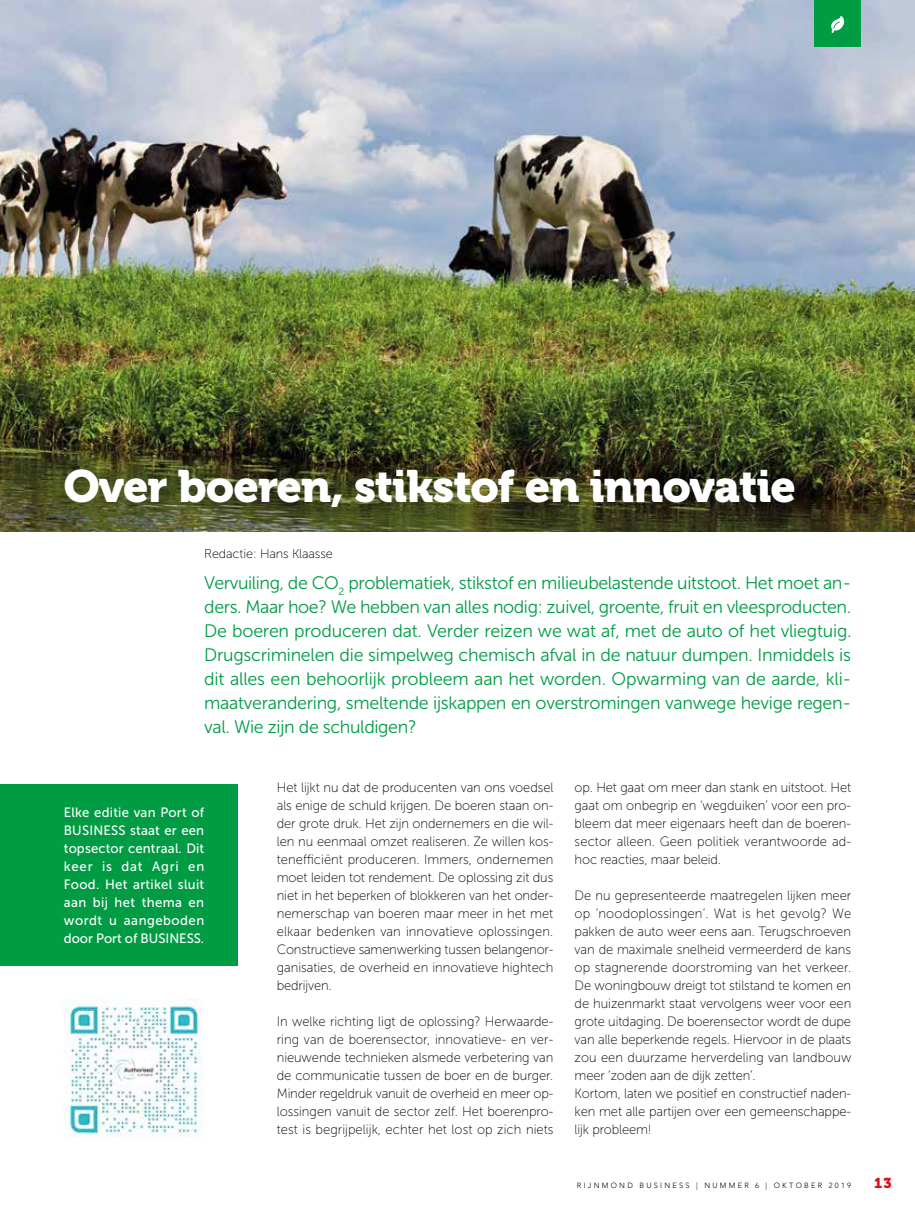
<style>
.page{position:relative;width:915px;height:1212px;background:#fff}
.page>*{position:absolute;margin:0;border:0;box-sizing:border-box;transform-origin:0 0}
.t1{font:45px "Museo 900";letter-spacing:-.02em;color:#fff}
.t2{font:18px/24px "Museo Sans 300";letter-spacing:-.015em;color:#009c44;text-align:justify}
.t3{font:14.25px "Museo 900";color:#e10d1a}
.t4{font:13.5px/18px "Museo Sans 100";letter-spacing:-.005em;color:#000;text-align:justify;scale:.96 1}
.t5{font:13.5px/18px "Museo Sans 500";letter-spacing:.035em;color:#fff;text-align:justify}
.t6{font:12.75px "Museo Sans 100";letter-spacing:-.01em;color:#000}
.t7{font:300 7.5px "Avenir LT Std";letter-spacing:.3em;color:#000}
</style>
<div class="page">
<img style="left:0;top:0;width:914px;height:531px">
<div style="left:53px;top:457px;width:765px;height:73px;background:#000;opacity:.17"></div>
<div style="left:814px;top:0;width:46px;height:47px;background:#009c44"></div>
<svg style="left:831px;top:16px;width:13px;height:17px"></svg>
<img style="left:64px;top:999px;width:139px;height:139px">
<div style="left:0;top:784px;width:237px;height:182px;background:#009c44"></div>
<h1 class="t1" style="left:64px;top:460px;width:733px">Over boeren, stikstof en innovatie</h1>
<p class="t6" style="left:204px;top:547px;width:130px">Redactie: Hans Klaasse</p>
<p class="t2" style="left:204px;top:571px;width:648px">Vervuiling, de CO<sub>2</sub> problematiek, stikstof en milieubelastende uitstoot. Het moet an&shy;ders. Maar hoe? We hebben van alles nodig: zuivel, groente, fruit en vleesproducten.<br>De boeren produceren dat. Verder reizen we wat af, met de auto of het vliegtuig.<br>Drugscriminelen die simpelweg chemisch afval in de natuur dumpen. Inmiddels is dit alles een behoorlijk probleem aan het worden. Opwarming van de aarde, kli&shy;maatverandering, smeltende ijskappen en overstromingen vanwege hevige regen&shy;val. Wie zijn de schuldigen?</p>
<p class="t5" style="left:64px;top:804px;width:142px">Elke editie van Port of BUSINESS staat er een topsector centraal. Dit keer is dat Agri en Food. Het artikel sluit aan bij het thema en wordt u aangeboden door Port of BUSINESS.</p>
<p class="t4" style="left:277px;top:779px;width:289px">Het lijkt nu dat de producenten van ons voedsel als enige de schuld krijgen. De boeren staan on&shy;der grote druk. Het zijn ondernemers en die wil&shy;len nu eenmaal omzet realiseren. Ze willen kos&shy;tenefficiënt produceren. Immers, ondernemen moet leiden tot rendement. De oplossing zit dus niet in het beperken of blokkeren van het onder&shy;nemerschap van boeren maar meer in het met elkaar bedenken van innovatieve oplossingen.<br>Constructieve samenwerking tussen belangenor&shy;ganisaties, de overheid en innovatieve hightech bedrijven.</p>
<p class="t4" style="left:277px;top:1013px;width:289px">In welke richting ligt de oplossing? Herwaarde&shy;ring van de boerensector, innovatieve- en ver&shy;nieuwende technieken alsmede verbetering van de communicatie tussen de boer en de burger.<br>Minder regeldruk vanuit de overheid en meer op&shy;lossingen vanuit de sector zelf. Het boerenpro&shy;test is begrijpelijk, echter het lost op zich niets</p>
<p class="t4" style="left:574px;top:779px;width:289px">op. Het gaat om meer dan stank en uitstoot. Het gaat om onbegrip en ‘wegduiken’ voor een pro&shy;bleem dat meer eigenaars heeft dan de boeren&shy;sector alleen. Geen politiek verantwoorde ad&shy;hoc reacties, maar beleid.</p>
<p class="t4" style="left:574px;top:887px;width:290px;text-align:left">De nu gepresenteerde maatregelen lijken meer op ‘noodoplossingen’. Wat is het gevolg? We pakken de auto weer eens aan. Terugschroeven van de maximale snelheid vermeerderd de kans op stagnerende doorstroming van het verkeer.<br>De woningbouw dreigt tot stilstand te komen en de huizenmarkt staat vervolgens weer voor een grote uitdaging. De boerensector wordt de dupe van alle beperkende regels. Hiervoor in de plaats zou een duurzame herverdeling van landbouw meer ‘zoden aan de dijk zetten’.<br>Kortom, laten we positief en constructief naden&shy;ken met alle partijen over een gemeenschappe&shy;lijk probleem!</p>
<p class="t7" style="left:576px;top:1181px;width:275px">RIJNMOND BUSINESS | NUMMER 6 | OKTOBER 2019</p>
<p class="t3" style="left:873px;top:1175px;width:19px">13</p>
</div>
